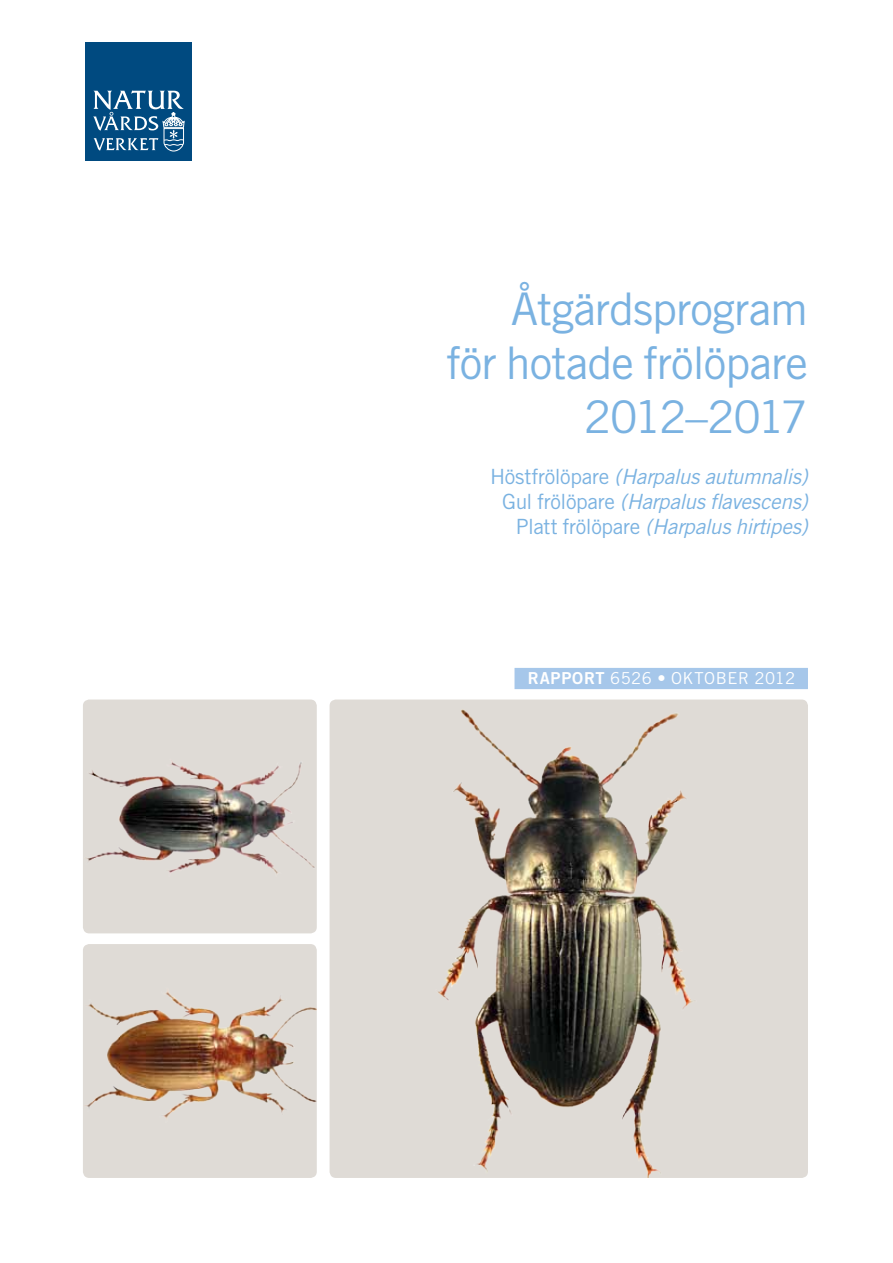
<style>
.page{position:relative;width:893px;height:1263px;background:#fff}
.page>*{position:absolute;margin:0;border:0;box-sizing:border-box;transform-origin:0 0}
.t1{font:45px/54px "Trade Gothic";letter-spacing:-.02em;color:#7ab2e1;text-align:right}
.t2{font:italic 21px/25.2px "Trade Gothic";letter-spacing:-.02em;color:#7ab2e1;text-align:right}
.t3{font:16.5px "Trade Gothic";letter-spacing:.03em;color:#fff}
.s1{font-style:normal}
.s2{font-family:"Trade Gothic Bold Two"}
</style>
<div class="page">
<div style="left:85px;top:43px;width:107px;height:118px;background:#004a80"></div>
<svg style="left:93px;top:91px;width:92px;height:61px"></svg>
<div style="left:514px;top:668px;width:294px;height:21px;background:#a6c7ea"></div>
<div style="left:83px;top:699px;width:234px;height:234px;background:#dfdbd6;border-radius:6px"></div>
<img style="left:87px;top:762px;width:228px;height:112px">
<div style="left:83px;top:944px;width:234px;height:234px;background:#dfdbd6;border-radius:6px"></div>
<img style="left:85px;top:991px;width:232px;height:127px">
<div style="left:330px;top:699px;width:478px;height:479px;background:#dfdbd6;border-radius:6px"></div>
<img style="left:427px;top:699px;width:275px;height:479px">
<h1 class="t1" style="left:446px;top:282px;width:363px">Åtgärdsprogram<br>för hotade frölöpare<br>2012–2017</h1>
<p class="t2" style="left:490px;top:463px;width:319px"><span class="s1">Höstfrölöpare</span> (Harpalus autumnalis)<br><span class="s1">Gul frölöpare</span> (Harpalus flavescens)<br><span class="s1">Platt frölöpare</span> (Harpalus hirtipes)</p>
<p class="t3" style="left:528px;top:668px;width:269px"><span class="s2">RAPPORT</span> 6526 • oktober 2012</p>
</div>
